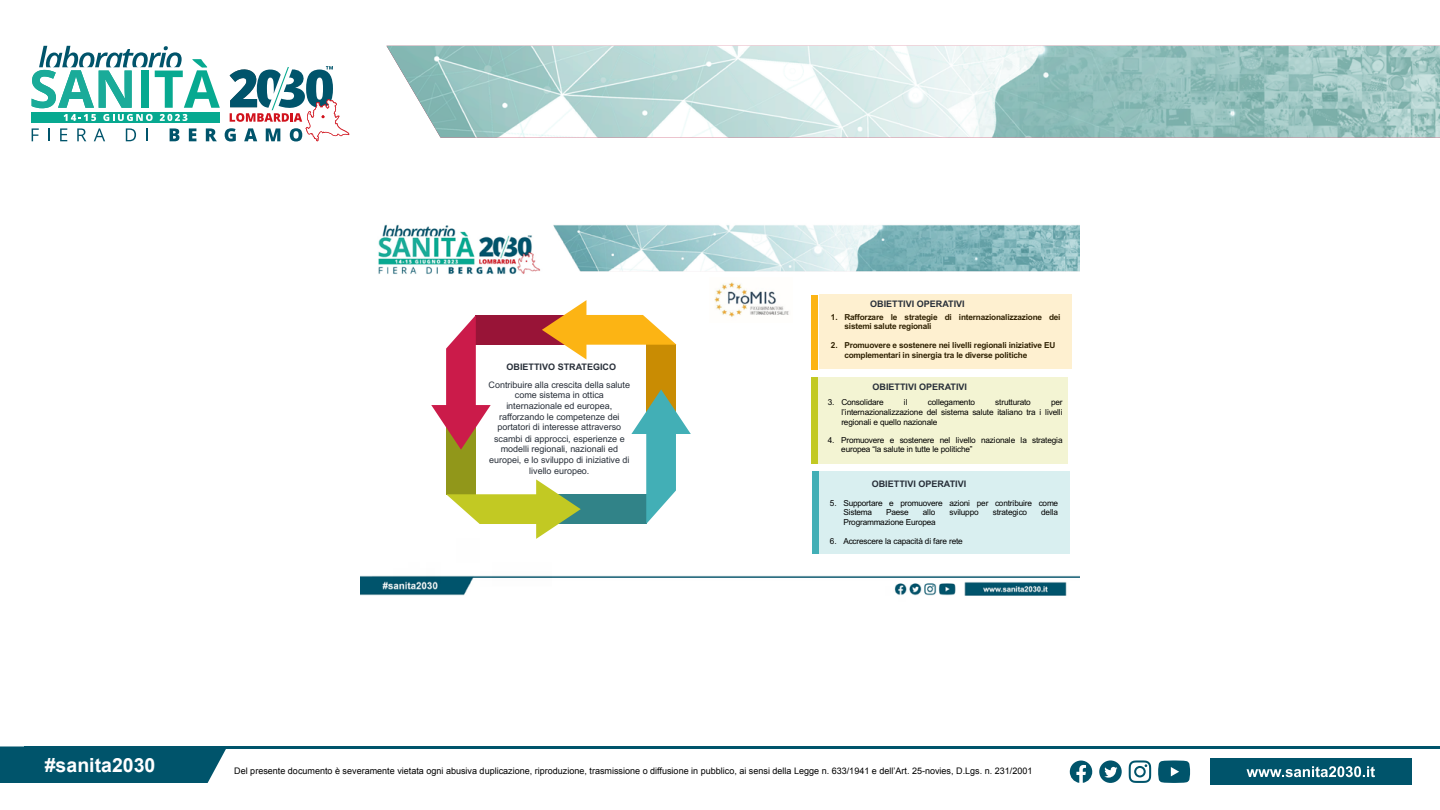
<style>
.page{position:relative;width:1440px;height:810px;background:#fff}
.page>*{position:absolute;margin:0;border:0;box-sizing:border-box;transform-origin:0 0}
.t1{font:700 19.5px "Arial";color:#fff}
.t2{font:9px/10.8px "Arial";letter-spacing:-.005em;color:#282f39;text-align:center}
.t3{font:9px "Arial";color:#000}
.t4{font:700 9px "Arial";letter-spacing:.005em;color:#282f39}
.t5{font:8.25px/9.8px "Arial";letter-spacing:-.02em;color:#000}
.t6{font:700 8.25px/9.9px "Arial";letter-spacing:-.02em;color:#000}
</style>
<div class="page">
<img style="left:386px;top:46px;width:1054px;height:92px">
<svg style="left:32px;top:46px;width:317px;height:95px"></svg>
<div style="left:0;top:746px;width:226px;height:37px;background:#00546b"></div>
<div style="left:1210px;top:759px;width:201px;height:26px;background:#00546b"></div>
<hr style="left:24px;top:746px;width:1416px;height:3px;background:#00546b">
<svg style="left:1247px;top:766px;width:128px;height:11px"></svg>
<svg style="left:1129px;top:760px;width:22px;height:23px"></svg>
<svg style="left:1158px;top:760px;width:32px;height:23px"></svg>
<svg style="left:1070px;top:761px;width:22px;height:22px"></svg>
<svg style="left:1099px;top:760px;width:23px;height:23px"></svg>
<img style="left:360px;top:224px;width:720px;height:372px">
<img style="left:710px;top:277px;width:83px;height:46px">
<div style="left:646px;top:344px;width:30px;height:74px;background:#c98c03"></div>
<div style="left:546px;top:494px;width:101px;height:30px;background:#318388"></div>
<svg style="left:631px;top:389px;width:60px;height:135px"></svg>
<div style="left:446px;top:412px;width:30px;height:83px;background:#91971a"></div>
<svg style="left:446px;top:479px;width:135px;height:60px"></svg>
<div style="left:475px;top:315px;width:101px;height:30px;background:#981437"></div>
<svg style="left:542px;top:300px;width:134px;height:60px"></svg>
<svg style="left:431px;top:315px;width:60px;height:135px"></svg>
<div style="left:816px;top:377px;width:252px;height:87px;background:#f3f4d3"></div>
<div style="left:811px;top:377px;width:7px;height:87px;background:#c2c923"></div>
<div style="left:820px;top:294px;width:252px;height:75px;background:#fef0d0"></div>
<div style="left:811px;top:295px;width:7px;height:75px;background:#fcb414"></div>
<div style="left:820px;top:472px;width:250px;height:82px;background:#d9eff0"></div>
<div style="left:812px;top:472px;width:7px;height:82px;background:#42afb6"></div>
<p class="t4" style="left:507px;top:361px;width:111px">OBIETTIVO STRATEGICO</p>
<p class="t2" style="left:489px;top:379px;width:143px">Contribuire alla crescita della salute come sistema in ottica internazionale ed europea, rafforzando le competenze dei portatori di interesse attraverso scambi di approcci, esperienze e modelli regionali, nazionali ed europei, e lo sviluppo di iniziative di livello europeo.</p>
<p class="t4" style="left:870px;top:297px;width:96px">OBIETTIVI OPERATIVI</p>
<p class="t6" style="left:844px;top:312px;width:218px;text-indent:-13px">1. Rafforzare le strategie di internazionalizzazione dei sistemi salute regionali</p>
<p class="t6" style="left:844px;top:340px;width:212px;text-indent:-13px">2. Promuovere e sostenere nei livelli regionali iniziative EU complementari in sinergia tra le diverse politiche</p>
<p class="t5" style="left:828px;top:397px;width:57px">3. Consolidare</p>
<p class="t5" style="left:904px;top:397px;width:5px">il</p>
<p class="t5" style="left:928px;top:397px;width:49px">collegamento</p>
<p class="t5" style="left:995px;top:397px;width:37px">strutturato</p>
<p class="t4" style="left:873px;top:381px;width:96px">OBIETTIVI OPERATIVI</p>
<p class="t5" style="left:841px;top:397px;width:223px;text-align:justify;text-indent:210px">per l’internazionalizzazione del sistema salute italiano tra i livelli regionali e quello nazionale</p>
<p class="t5" style="left:841px;top:436px;width:223px;line-height:9px;text-indent:-13px">4. Promuovere e sostenere nel livello nazionale la strategia europea “la salute in tutte le politiche”</p>
<p class="t4" style="left:872px;top:477px;width:96px">OBIETTIVI OPERATIVI</p>
<p class="t5" style="left:843px;top:498px;width:216px;text-indent:-13px">5. Supportare e promuovere azioni per contribuire come<br>Sistema</p>
<p class="t5" style="left:886px;top:508px;width:24px">Paese</p>
<p class="t5" style="left:923px;top:508px;width:14px">allo</p>
<p class="t5" style="left:949px;top:508px;width:31px">sviluppo</p>
<p class="t5" style="left:993px;top:508px;width:36px">strategico</p>
<p class="t5" style="left:1041px;top:508px;width:18px">della</p>
<p class="t5" style="left:843px;top:517px;width:94px">Programmazione Europea</p>
<p class="t5" style="left:830px;top:536px;width:134px">6. Accrescere la capacità di fare rete</p>
<h1 class="t1" style="left:45px;top:752px;width:112px">#sanita2030</h1>
<p class="t3" style="left:234px;top:765px;width:800px">Del presente documento è severamente vietata ogni abusiva duplicazione, riproduzione, trasmissione o diffusione in pubblico, ai sensi della Legge n. 633/1941 e dell’Art. 25-novies, D.Lgs. n. 231/2001</p>
</div>
